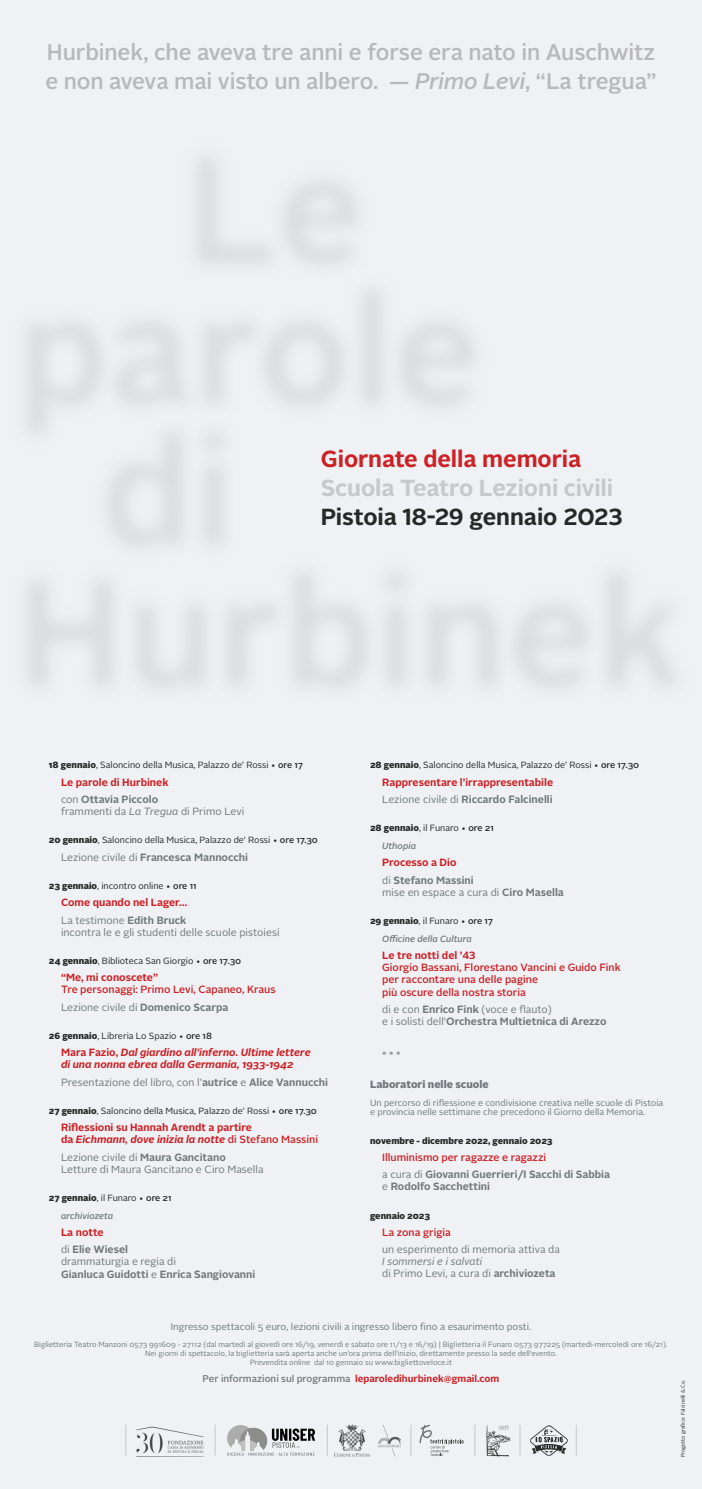
<style>
.page{position:relative;width:702px;height:1489px;background:#fff}
.page>*{position:absolute;margin:0;border:0;box-sizing:border-box;transform-origin:0 0}
.t1{font:700 23.17px "Alright Sans";letter-spacing:-.005em;color:#c7c8cc}
.t2{font:700 23.17px "Alright Sans";letter-spacing:-.005em;color:#282828}
.t3{font:700 23.17px "Alright Sans";letter-spacing:-.005em;color:#cc2125}
.t4{font:500 22.5px "Alright Sans";letter-spacing:-.01em;color:#b8b7ba}
.INFO{font:10.5px/12.1px "Alright Sans";color:#72797c}
.INFO-2{font:700 10.5px/12.1px "Alright Sans";color:#72797c}
.TITOLO{font:500 10.5px/12.1px "Alright Sans";color:#cc2125}
.TITOLO-2{font:700 10.5px/12.1px "Alright Sans";color:#cc2125}
.TITOLO-3{font:italic 700 10.5px/12.1px "Alright Sans";color:#cc2125}
.INFO-3{font:900 10.5px "Alright Sans";color:#72797c}
.INFO-4{font:500 10.5px "Alright Sans";color:#72797c}
.t5{font:9.75px "Alright Sans";color:#72797c}
.t6{font:700 9.75px "Alright Sans";color:#cc2125}
.DATA-E-LUOGO{font:9px "Alright Sans";color:#282828}
.t7{font:9px/9.7px "Alright Sans";color:#72797c}
.DATA-E-LUOGO-2{font:900 9px "Alright Sans";color:#282828}
.compagnia{font:italic 500 9px "Alright Sans";color:#72797c}
.t8{font:7.5px "Alright Sans";color:#72797c}
.t9{font:5.25px "Alright Sans";color:#282828}
.s1{font-style:italic}
.s2{font-weight:900}
.s3{font-weight:500}
.s4{font-weight:700}
.s5{font-weight:400}
.s6{font-style:normal}
.s7{font-weight:500;color:#72797c}
</style>
<div class="page">
<div style="left:0;top:0;width:702px;height:1488px;background:#eff1f5"></div>
<img style="left:136px;top:1426px;width:68px;height:31px">
<svg style="left:227px;top:1425px;width:88px;height:30px"></svg>
<svg style="left:419px;top:1424px;width:44px;height:31px"></svg>
<img style="left:486px;top:1425px;width:24px;height:31px">
<img style="left:379px;top:1425px;width:21px;height:31px">
<img style="left:334px;top:1424px;width:36px;height:32px">
<hr style="left:327px;top:1424px;width:1px;height:31px;background:#c7c8cc">
<hr style="left:215px;top:1424px;width:1px;height:31px;background:#c7c8cc">
<hr style="left:410px;top:1424px;width:1px;height:31px;background:#c7c8cc">
<hr style="left:474px;top:1424px;width:1px;height:31px;background:#c7c8cc">
<hr style="left:519px;top:1424px;width:1px;height:31px;background:#c7c8cc">
<hr style="left:575px;top:1424px;width:1px;height:31px;background:#c7c8cc">
<hr style="left:125px;top:1424px;width:1px;height:31px;background:#c7c8cc">
<img style="left:530px;top:1425px;width:38px;height:31px">
<p class="t4" style="left:47px;top:36px;width:609px">Hurbinek, che aveva tre anni e forse era nato in Auschwitz</p>
<p class="t4" style="left:45px;top:65px;width:612px">e non aveva mai visto un albero. <span class="s1">— Primo Levi</span>, “La tregua”</p>
<p class="t3" style="left:321px;top:442px;width:262px">Giornate della memoria</p>
<p class="t1" style="left:321px;top:471px;width:294px">Scuola Teatro Lezioni civili</p>
<p class="t2" style="left:321px;top:500px;width:304px">Pistoia 18-29 gennaio 2023</p>
<p class="DATA-E-LUOGO" style="left:49px;top:759px;width:256px"><span class="s2">18 gennaio</span>, Saloncino della Musica, Palazzo de’ Rossi • <span class="s3">ore 17</span></p>
<p class="TITOLO-2" style="left:61px;top:776px;width:109px">Le parole di Hurbinek</p>
<p class="INFO" style="left:61px;top:793px;width:185px">con <span class="s4">Ottavia Piccolo<br></span>frammenti da <span class="s1">La Tregua</span> di Primo Levi</p>
<p class="DATA-E-LUOGO" style="left:49px;top:834px;width:270px"><span class="s2">20 gennaio</span>, Saloncino della Musica, Palazzo de’ Rossi • <span class="s3">ore 17.30</span></p>
<p class="INFO-2" style="left:61px;top:851px;width:188px"><span class="s5">Lezione civile di</span> Francesca Mannocchi</p>
<p class="DATA-E-LUOGO" style="left:49px;top:879px;width:149px"><span class="s2">23 gennaio</span>, incontro online • <span class="s3">ore 11</span></p>
<p class="TITOLO-2" style="left:61px;top:896px;width:128px">Come quando nel Lager…</p>
<p class="INFO" style="left:61px;top:914px;width:220px">La testimone <span class="s4">Edith Bruck<br></span>incontra le e gli studenti delle scuole pistoiesi</p>
<p class="DATA-E-LUOGO" style="left:49px;top:954px;width:194px"><span class="s2">24 gennaio</span>, Biblioteca San Giorgio • <span class="s3">ore 17.30</span></p>
<p class="TITOLO" style="left:61px;top:971px;width:216px"><span class="s4">“Me, mi conoscete”<br></span>Tre personaggi: Primo Levi, Capaneo, Kraus</p>
<p class="INFO" style="left:61px;top:1001px;width:169px">Lezione civile di <span class="s4">Domenico Scarpa</span></p>
<p class="DATA-E-LUOGO" style="left:49px;top:1029px;width:165px"><span class="s2">26 gennaio</span>, Libreria Lo Spazio • <span class="s3">ore 18</span></p>
<p class="TITOLO-3" style="left:61px;top:1046px;width:251px"><span class="s6">Mara Fazio,</span> Dal giardino all’inferno. Ultime lettere di una nonna ebrea dalla Germania, 1933-1942</p>
<p class="INFO" style="left:61px;top:1075px;width:268px">Presentazione del libro, con l’<span class="s4">autrice</span> e <span class="s4">Alice Vannucchi</span></p>
<p class="DATA-E-LUOGO" style="left:49px;top:1104px;width:269px"><span class="s2">27 gennaio</span>, Saloncino della Musica, Palazzo de’ Rossi • <span class="s3">ore 17.30</span></p>
<p class="TITOLO-2" style="left:61px;top:1121px;width:258px">Riflessioni su Hannah Arendt a partire<br>da <span class="s1">Eichmann, dove inizia la notte</span> <span class="s3">di Stefano Massini</span></p>
<p class="INFO" style="left:61px;top:1150px;width:204px">Lezione civile di <span class="s4">Maura Gancitano<br></span>Letture di Maura Gancitano e Ciro Masella</p>
<p class="DATA-E-LUOGO" style="left:49px;top:1191px;width:124px"><span class="s2">27 gennaio</span>, il Funaro • <span class="s3">ore 21</span></p>
<p class="compagnia" style="left:61px;top:1209px;width:54px">archiviozeta</p>
<p class="TITOLO-2" style="left:61px;top:1226px;width:44px">La notte</p>
<p class="INFO-2" style="left:61px;top:1243px;width:196px"><span class="s5">di</span> Elie Wiesel<br><span class="s5">drammaturgia e regia di<br></span>Gianluca Guidotti <span class="s5">e</span> Enrica Sangiovanni</p>
<p class="DATA-E-LUOGO" style="left:370px;top:759px;width:270px"><span class="s2">28 gennaio</span>, Saloncino della Musica, Palazzo de’ Rossi • <span class="s3">ore 17.30</span></p>
<p class="TITOLO-2" style="left:382px;top:776px;width:172px">Rappresentare l’irrappresentabile</p>
<p class="INFO-2" style="left:382px;top:793px;width:172px"><span class="s5">Lezione civile di</span> Riccardo Falcinelli</p>
<p class="DATA-E-LUOGO" style="left:370px;top:822px;width:125px"><span class="s2">28 gennaio</span>, il Funaro • <span class="s3">ore 21</span></p>
<p class="compagnia" style="left:382px;top:839px;width:35px">Uthopia</p>
<p class="TITOLO-2" style="left:382px;top:856px;width:76px">Processo a Dio</p>
<p class="INFO-2" style="left:382px;top:874px;width:183px"><span class="s5">di</span> Stefano Massini<br><span class="s5">mise en espace a cura di</span> Ciro Masella</p>
<p class="DATA-E-LUOGO" style="left:370px;top:914px;width:124px"><span class="s2">29 gennaio</span>, il Funaro • <span class="s3">ore 17</span></p>
<p class="compagnia" style="left:382px;top:932px;width:91px">Officine della Cultura</p>
<p class="TITOLO" style="left:382px;top:949px;width:240px"><span class="s4">Le tre notti del ’43<br></span>Giorgio Bassani, Florestano Vancini e Guido Fink per raccontare una delle pagine<br>più oscure della nostra storia</p>
<p class="INFO-2" style="left:382px;top:1003px;width:226px"><span class="s5">di e con</span> Enrico Fink <span class="s5">(voce e flauto)<br>e i solisti dell’</span>Orchestra Multietnica di Arezzo</p>
<p class="INFO-4" style="left:382px;top:1048px;width:20px">* * *</p>
<p class="INFO-3" style="left:370px;top:1077px;width:120px">Laboratori nelle scuole</p>
<p class="t7" style="left:370px;top:1097px;width:294px">Un percorso di riflessione e condivisione creativa nelle scuole di Pistoia e provincia nelle settimane che precedono il Giorno della Memoria.</p>
<p class="DATA-E-LUOGO-2" style="left:370px;top:1133px;width:184px">novembre - dicembre 2022, gennaio 2023</p>
<p class="TITOLO" style="left:382px;top:1151px;width:165px">Illuminismo per ragazze e ragazzi</p>
<p class="INFO-2" style="left:382px;top:1168px;width:229px"><span class="s5">a cura di</span> Giovanni Guerrieri/I Sacchi di Sabbia <span class="s5">e</span> Rodolfo Sacchettini</p>
<p class="DATA-E-LUOGO-2" style="left:370px;top:1208px;width:61px">gennaio 2023</p>
<p class="TITOLO" style="left:382px;top:1226px;width:70px">La zona grigia</p>
<p class="INFO" style="left:382px;top:1243px;width:179px">un esperimento di memoria attiva da<br><span class="s1">I sommersi e i salvati<br></span>di Primo Levi, a cura di <span class="s4">archiviozeta</span></p>
<p class="t5" style="left:171px;top:1320px;width:362px">Ingresso spettacoli 5 euro, lezioni civili a ingresso libero fino a esaurimento posti.</p>
<p class="t8" style="left:34px;top:1339px;width:635px">Biglietteria Teatro Manzoni 0573 991609 - 27112 (dal martedì al giovedì ore 16/19, venerdì e sabato ore 11/13 e 16/19) | Biglietteria il Funaro 0573 977225 (martedì-mercoledì ore 16/21).</p>
<p class="t8" style="left:145px;top:1348px;width:413px">Nei giorni di spettacolo, la biglietteria sarà aperta anche un’ora prima dell’inizio, direttamente presso la sede dell’evento.</p>
<p class="t8" style="left:250px;top:1357px;width:203px">Prevendita online dal 10 gennaio su www.bigliettoveloce.it</p>
<p class="t6" style="left:203px;top:1371px;width:298px"><span class="s7">Per informazioni sul programma</span> leparoledihurbinek@gmail.com</p>
<p class="t9" style="left:679px;top:1457px;width:79px;rotate:-90deg">Progetto grafico: Falcinelli &amp; Co.</p>
</div>
